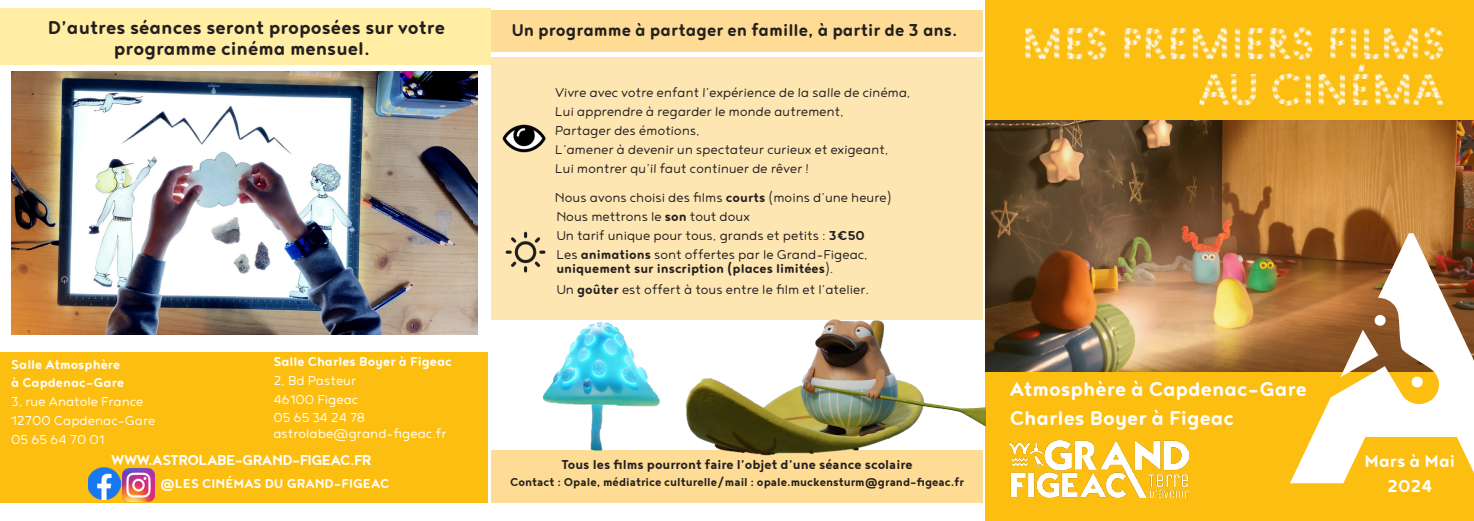
<style>
.page{position:relative;width:1474px;height:521px;background:#fff}
.page>*{position:absolute;margin:0;border:0;box-sizing:border-box;transform-origin:0 0}
.t1{font:40.25px "Pattern No 5 Coarse";color:#fff}
.t2{font:700 24.5px "Noyh R";color:#fff}
.t3{font:700 22.75px/21px "Noyh R";color:#231f20;text-align:center}
.t4{font:700 21px "Noyh R";color:#231f20}
.t5{font:700 21px/25.2px "Noyh R";color:#fff;text-align:center}
.t6{font:700 17.5px "Noyh";letter-spacing:-.03em;color:#fff}
.t7{font:300 15.75px "Noyh R";color:#231f20}
.t8{font:300 15.75px "Noyh R";color:#fff}
.t9{font:700 15.75px/14px "Noyh R";color:#231f20}
.t10{font:700 15.75px "Noyh R";color:#fff}
.t11{font:700 15.75px "Noyh";color:#231f20}
.t12{font:700 14px "Noyh";color:#231f20}
.s1{font-weight:700}
.s2{font-weight:300}
</style>
<div class="page">
<div style="left:985px;top:0;width:488px;height:521px;background:#fdbe12"></div>
<img style="left:985px;top:120px;width:488px;height:251px">
<svg style="left:1289px;top:233px;width:184px;height:250px"></svg>
<svg style="left:1410px;top:376px;width:13px;height:12px"></svg>
<svg style="left:1340px;top:314px;width:46px;height:63px;background:#b18a65"></svg>
<img style="left:1009px;top:440px;width:179px;height:57px">
<div style="left:491px;top:10px;width:491px;height:42px;background:#fedc95"></div>
<div style="left:491px;top:58px;width:491px;height:262px;background:#fee6b3"></div>
<img style="left:503px;top:124px;width:42px;height:29px">
<img style="left:505px;top:231px;width:41px;height:42px">
<div style="left:491px;top:450px;width:491px;height:53px;background:#fedc95"></div>
<div style="left:0;top:352px;width:487px;height:150px;background:#fdbe12"></div>
<div style="left:111px;top:452px;width:261px;height:51px;background:#fdbe12"></div>
<img style="left:88px;top:467px;width:33px;height:33px">
<img style="left:123px;top:468px;width:32px;height:33px">
<img style="left:686px;top:313px;width:299px;height:176px">
<img style="left:543px;top:322px;width:117px;height:129px">
<div style="left:0;top:8px;width:490px;height:56px;background:#ffeea3"></div>
<img style="left:11px;top:72px;width:466px;height:262px">
<p class="t3" style="left:48px;top:16px;width:399px">D’autres séances seront proposées sur votre programme cinéma mensuel.</p>
<p class="t10" style="left:273px;top:352px;width:180px">Salle Charles Boyer à Figeac</p>
<p class="t8" style="left:273px;top:371px;width:84px">2, Bd Pasteur</p>
<p class="t8" style="left:273px;top:390px;width:86px">46100 Figeac</p>
<p class="t8" style="left:273px;top:409px;width:93px">05 65 34 24 78</p>
<p class="t8" style="left:273px;top:425px;width:175px">astrolabe@grand-figeac.fr</p>
<p class="t10" style="left:11px;top:355px;width:111px">Salle Atmosphère</p>
<p class="t10" style="left:11px;top:374px;width:115px">à Capdenac-Gare</p>
<p class="t8" style="left:11px;top:393px;width:134px">3, rue Anatole France</p>
<p class="t8" style="left:11px;top:412px;width:146px">12700 Capdenac-Gare</p>
<p class="t8" style="left:11px;top:431px;width:95px">05 65 64 70 01</p>
<p class="t6" style="left:111px;top:450px;width:262px">WWW.ASTROLABE-GRAND-FIGEAC.FR</p>
<p class="t10" style="left:160px;top:474px;width:231px">@LES CINÉMAS DU GRAND-FIGEAC</p>
<p class="t4" style="left:511px;top:18px;width:447px">Un programme à partager en famille, à partir de 3 ans.</p>
<p class="t7" style="left:555px;top:84px;width:358px">Vivre avec votre enfant l’expérience de la salle de cinéma,</p>
<p class="t7" style="left:555px;top:103px;width:291px">Lui apprendre à regarder le monde autrement,</p>
<p class="t7" style="left:555px;top:122px;width:147px">Partager des émotions,</p>
<p class="t7" style="left:555px;top:141px;width:336px">L’amener à devenir un spectateur curieux et exigeant,</p>
<p class="t7" style="left:555px;top:160px;width:256px">Lui montrer qu’il faut continuer de rêver !</p>
<p class="t7" style="left:555px;top:189px;width:338px">Nous avons choisi des films <span class="s1">courts</span> (moins d’une heure)</p>
<p class="t7" style="left:556px;top:208px;width:195px">Nous mettrons le <span class="s1">son</span> tout doux</p>
<p class="t7" style="left:556px;top:227px;width:310px">Un tarif unique pour tous, grands et petits : <span class="s1">3€50</span></p>
<p class="t9" style="left:556px;top:247px;width:313px"><span class="s2">Les</span> animations <span class="s2">sont offertes par le Grand-Figeac, </span>uniquement sur inscription (places limitées<span class="s2">).</span></p>
<p class="t7" style="left:556px;top:280px;width:314px">Un <span class="s1">goûter</span> est offert à tous entre le film et l’atelier.</p>
<p class="t11" style="left:561px;top:455px;width:352px">Tous les films pourront faire l’objet d’une séance scolaire</p>
<p class="t12" style="left:510px;top:473px;width:455px">Contact : Opale, médiatrice culturelle/mail : opale.muckensturm@grand-figeac.fr</p>
<p class="t1" style="left:1021px;top:15px;width:425px">MES PREMIERS FILMS</p>
<p class="t1" style="left:1198px;top:61px;width:247px">AU CINÉMA</p>
<p class="t2" style="left:1009px;top:374px;width:299px">Atmosphère à Capdenac-Gare</p>
<p class="t2" style="left:1009px;top:404px;width:225px">Charles Boyer à Figeac</p>
<p class="t5" style="left:1364px;top:448px;width:92px">Mars à Mai<br>2024</p>
</div>
